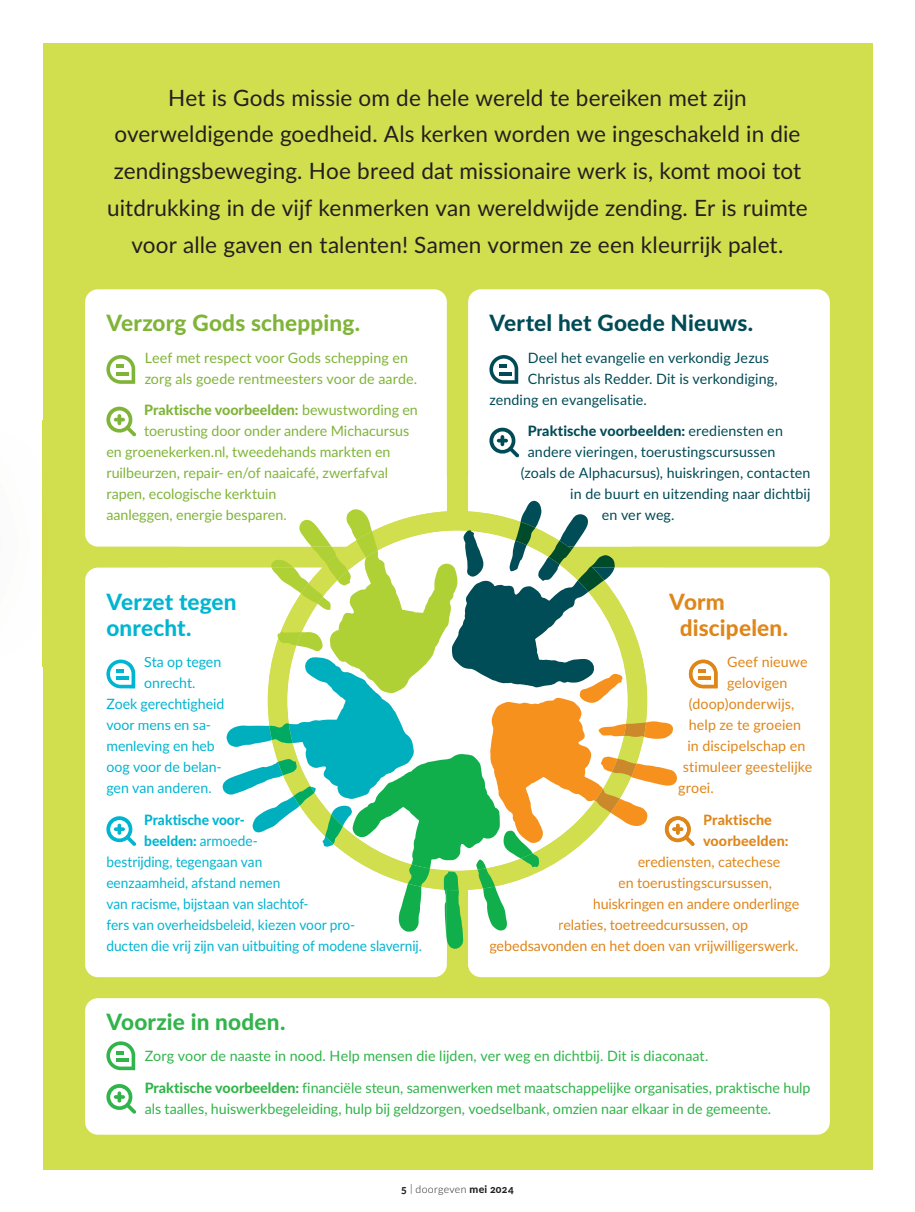
<style>
.page{position:relative;width:915px;height:1212px;background:#fff}
.page>*{position:absolute;margin:0;border:0;box-sizing:border-box;transform-origin:0 0}
.t1{font:22.5px/36.8px "Lato";letter-spacing:.005em;color:#231f20;text-align:center}
.t2{font:800 22.5px "Lato";letter-spacing:.01em;color:#004b56}
.t3{font:800 22.5px "Lato";letter-spacing:.01em;color:#7fb438}
.t4{font:800 22.5px/26.2px "Lato";letter-spacing:.005em;color:#00b5d1}
.t5{font:800 22.5px "Lato";letter-spacing:.01em;color:#31b44a}
.t6{font:800 22.5px/26.2px "Lato";letter-spacing:.01em;color:#df8619}
.t7{font:14.25px/21px "Lato";color:#31b44a}
.t8{font:14.25px/21px "Lato";letter-spacing:.005em;color:#004b56}
.t9{font:14.25px "Lato";color:#df8619}
.t10{font:14.25px/21px "Lato";color:#7fb438}
.t11{font:14.25px/21px "Lato";color:#00b5d1;scale:.96 1}
.t12{font:14.25px "Lato";color:#00b5d1}
.t13{font:800 14.25px "Lato";color:#7fb438}
.t14{font:800 14.25px/21px "Lato";letter-spacing:.01em;color:#df8619}
.t15{font:800 14.25px "Lato";color:#00b5d1;scale:.96 1}
.t16{font:300 10.5px "Lato";letter-spacing:.03em;color:#231f20}
.s1{font-weight:400}
.s2{font-weight:800}
</style>
<div class="page">
<div style="left:43px;top:43px;width:829px;height:1126px;background:#d1de4d"></div>
<div style="left:468px;top:289px;width:361px;height:258px;background:#fff;border-radius:13px"></div>
<div style="left:85px;top:568px;width:361px;height:409px;background:#fff;border-radius:13px"></div>
<div style="left:468px;top:568px;width:361px;height:409px;background:#fff;border-radius:13px"></div>
<div style="left:85px;top:998px;width:744px;height:137px;background:#fff;border-radius:13px"></div>
<div style="left:85px;top:289px;width:361px;height:258px;background:#fff;border-radius:13px"></div>
<img style="left:42px;top:420px;width:1px;height:246px">
<svg style="left:106px;top:1041px;width:29px;height:29px"></svg>
<hr style="left:116px;top:1058px;width:12px;height:4px;background:#31b44a">
<svg style="left:106px;top:1084px;width:30px;height:30px"></svg>
<svg style="left:489px;top:355px;width:29px;height:29px"></svg>
<svg style="left:489px;top:428px;width:30px;height:29px"></svg>
<svg style="left:106px;top:355px;width:29px;height:29px"></svg>
<svg style="left:106px;top:407px;width:30px;height:29px"></svg>
<svg style="left:106px;top:476px;width:679px;height:477px"></svg>
<p class="t1" style="left:107px;top:78px;width:701px">Het is Gods missie om de hele wereld te bereiken met zijn overweldigende goedheid. Als kerken worden we ingeschakeld in die zendingsbeweging. Hoe breed dat missionaire werk is, komt mooi tot uitdrukking in de vijf kenmerken van wereldwijde zending. Er is ruimte voor alle gaven en talenten! Samen vormen ze een kleurrijk palet.</p>
<p class="t3" style="left:106px;top:306px;width:255px">Verzorg Gods schepping.</p>
<p class="t10" style="left:145px;top:346px;width:274px">Leef met respect voor Gods schepping en zorg als goede rentmeesters voor de aarde.</p>
<p class="t13" style="left:144px;top:399px;width:275px">Praktische voorbeelden: <span class="s1">bewustwording en</span></p>
<p class="t10" style="left:144px;top:420px;width:266px">toerusting door onder andere Michacursus</p>
<p class="t10" style="left:106px;top:441px;width:285px">en groenekerken.nl, tweedehands markten en</p>
<p class="t2" style="left:489px;top:306px;width:265px">Vertel het Goede Nieuws.</p>
<p class="t8" style="left:527px;top:346px;width:243px">Deel het evangelie en verkondig Jezus</p>
<p class="t8" style="left:527px;top:367px;width:251px">Christus als Redder. Dit is verkondiging,</p>
<p class="t8" style="left:489px;top:388px;width:159px">zending en evangelisatie.</p>
<p class="t8" style="left:527px;top:420px;width:257px"><span class="s2">Praktische voorbeelden:</span> erediensten en andere vieringen, toerustingscursussen</p>
<p class="t8" style="left:601px;top:483px;width:210px;text-indent:-32px">in de buurt en uitzending naar dichtbij en ver weg.</p>
<p class="t10" style="left:106px;top:462px;width:283px">ruilbeurzen, repair- en/of naaicafé, zwerfafval</p>
<p class="t8" style="left:520px;top:462px;width:291px">(zoals de Alphacursus), huiskringen, contacten</p>
<p class="t10" style="left:106px;top:483px;width:182px">rapen, ecologische kerktuin aanleggen, energie besparen.</p>
<p class="t4" style="left:106px;top:587px;width:132px">Verzet tegen onrecht.</p>
<p class="t12" style="left:144px;top:652px;width:78px">Sta op tegen</p>
<p class="t12" style="left:144px;top:673px;width:53px">onrecht.</p>
<p class="t12" style="left:106px;top:694px;width:119px">Zoek gerechtigheid</p>
<p class="t12" style="left:106px;top:715px;width:106px">voor mens en sa-</p>
<p class="t12" style="left:106px;top:736px;width:110px">menleving en heb</p>
<p class="t12" style="left:106px;top:757px;width:117px">oog voor de belan-</p>
<p class="t12" style="left:106px;top:778px;width:107px">gen van anderen.</p>
<p class="t15" style="left:144px;top:809px;width:106px">Praktische voor-</p>
<p class="t11" style="left:106px;top:829px;width:261px;text-indent:38px"><span class="s2">beelden:</span> armoede-<br>bestrijding, tegengaan van<br>eenzaamheid, afstand nemen<br>van racisme, bijstaan van slachtof-<br>fers van overheidsbeleid, kiezen voor pro-</p>
<p class="t11" style="left:106px;top:934px;width:330px">ducten die vrij zijn van uitbuiting of modene slavernij.</p>
<p class="t6" style="left:679px;top:587px;width:110px;text-indent:-10px">Vorm discipelen.</p>
<p class="t9" style="left:726px;top:652px;width:82px">Geef nieuwe</p>
<p class="t9" style="left:726px;top:673px;width:62px">gelovigen</p>
<p class="t9" style="left:688px;top:694px;width:107px">(doop)onderwijs,</p>
<p class="t9" style="left:688px;top:715px;width:114px">help ze te groeien</p>
<p class="t9" style="left:687px;top:736px;width:120px">in discipelschap en</p>
<p class="t9" style="left:682px;top:757px;width:131px">stimuleer geestelijke</p>
<p class="t9" style="left:678px;top:778px;width:37px">groei.</p>
<p class="t14" style="left:702px;top:808px;width:87px">Praktische voorbeelden:</p>
<p class="t9" style="left:637px;top:851px;width:144px">erediensten, catechese</p>
<p class="t9" style="left:618px;top:872px;width:155px">en toerustingscursussen,</p>
<p class="t9" style="left:592px;top:893px;width:208px">huiskringen en andere onderlinge</p>
<p class="t9" style="left:558px;top:914px;width:191px">relaties, toetreedcursussen, op</p>
<p class="t9" style="left:489px;top:935px;width:310px">gebedsavonden en het doen van vrijwilligerswerk.</p>
<p class="t5" style="left:106px;top:1005px;width:180px">Voorzie in noden.</p>
<p class="t7" style="left:145px;top:1045px;width:565px">Zorg voor de naaste in nood. Help mensen die lijden, ver weg en dichtbij. Dit is diaconaat.</p>
<p class="t7" style="left:145px;top:1076px;width:667px"><span class="s2">Praktische voorbeelden:</span> financiële steun, samenwerken met maatschappelijke organisaties, praktische hulp als taalles, huiswerkbegeleiding, hulp bij geldzorgen, voedselbank, omzien naar elkaar in de gemeente.</p>
<p class="t16" style="left:401px;top:1182px;width:114px"><span class="s2">5</span> | doorgeven <span class="s2">mei 2024</span></p>
</div>
